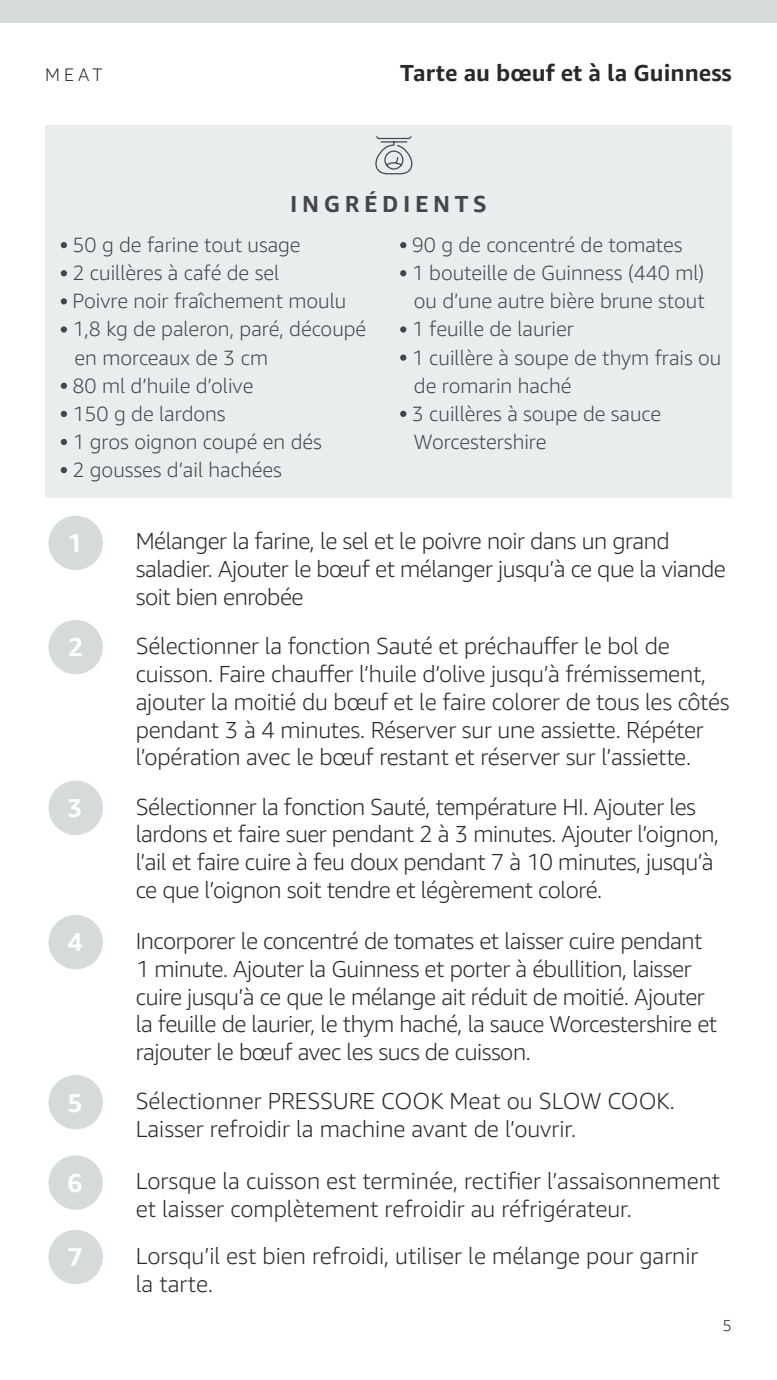
<style>
.page{position:relative;width:777px;height:1380px;background:#fff}
.page>*{position:absolute;margin:0;border:0;box-sizing:border-box;transform-origin:0 0}
.t1{font:700 25.75px "Amazon Ember";color:#fff}
.t2{font:300 23.12px/27.8px "Amazon Ember";letter-spacing:-.02em;color:#28292b}
.t3{font:300 23.12px/27.8px "Amazon Ember";color:#28292b}
.t4{font:700 23.12px "Amazon Ember";color:#28292b}
.t5{font:700 23.12px "Amazon Ember";letter-spacing:.2em;color:#45454d}
.t6{font:300 20.62px/28.1px "Amazon Ember";color:#45454d}
.t7{font:300 18.12px "Amazon Ember";color:#28292b}
.t8{font:300 15.94px "Amazon Ember";color:#28292b}
</style>
<div class="page">
<div style="left:0;top:0;width:776px;height:22px;background:#d5dbdb"></div>
<div style="left:45px;top:126px;width:686px;height:372px;background:#eaeded"></div>
<svg style="left:61px;top:242px;width:6px;height:6px"></svg>
<svg style="left:61px;top:270px;width:6px;height:6px"></svg>
<div style="left:61px;top:298px;width:6px;height:7px;background:#45454d;border-radius:50%"></div>
<div style="left:61px;top:326px;width:6px;height:7px;background:#45454d;border-radius:50%"></div>
<svg style="left:61px;top:383px;width:6px;height:6px"></svg>
<svg style="left:61px;top:411px;width:6px;height:6px"></svg>
<svg style="left:61px;top:439px;width:6px;height:6px"></svg>
<svg style="left:61px;top:467px;width:6px;height:6px"></svg>
<svg style="left:400px;top:242px;width:6px;height:6px"></svg>
<svg style="left:400px;top:270px;width:6px;height:6px"></svg>
<div style="left:400px;top:326px;width:6px;height:7px;background:#45454d;border-radius:50%"></div>
<svg style="left:400px;top:355px;width:6px;height:6px"></svg>
<svg style="left:400px;top:411px;width:6px;height:6px"></svg>
<svg style="left:375px;top:136px;width:38px;height:39px"></svg>
<div style="left:48px;top:516px;width:55px;height:54px;background:#d5dbdb;border-radius:50%"></div>
<div style="left:48px;top:620px;width:55px;height:54px;background:#d5dbdb;border-radius:50%"></div>
<div style="left:48px;top:781px;width:55px;height:54px;background:#d5dbdb;border-radius:50%"></div>
<div style="left:48px;top:915px;width:55px;height:54px;background:#d5dbdb;border-radius:50%"></div>
<div style="left:48px;top:1075px;width:55px;height:54px;background:#d5dbdb;border-radius:50%"></div>
<div style="left:48px;top:1155px;width:55px;height:55px;background:#d5dbdb;border-radius:50%"></div>
<div style="left:48px;top:1230px;width:55px;height:54px;background:#d5dbdb;border-radius:50%"></div>
<p class="t7" style="left:45px;top:64px;width:59px">MEAT</p>
<p class="t4" style="left:400px;top:59px;width:333px">Tarte au bœuf et à la Guinness</p>
<p class="t5" style="left:290px;top:189px;width:198px">INGRÉDIENTS</p>
<p class="t6" style="left:72px;top:231px;width:295px">50 g de farine tout usage<br>2 cuillères à café de sel<br>Poivre noir fraîchement moulu<br>1,8 kg de paleron, paré, découpé en morceaux de 3 cm<br>80 ml d’huile d’olive<br>150 g de lardons<br>1 gros oignon coupé en dés<br>2 gousses d’ail hachées</p>
<p class="t6" style="left:411px;top:231px;width:311px">90 g de concentré de tomates<br>1 bouteille de Guinness (440 ml) ou d’une autre bière brune stout<br>1 feuille de laurier<br>1 cuillère à soupe de thym frais ou de romarin haché<br>3 cuillères à soupe de sauce<br>Worcestershire</p>
<p class="t1" style="left:68px;top:527px;width:17px">1</p>
<p class="t2" style="left:136px;top:527px;width:591px">Mélanger la farine, le sel et le poivre noir dans un grand saladier. Ajouter le bœuf et mélanger jusqu’à ce que la viande soit bien enrobée</p>
<p class="t1" style="left:68px;top:631px;width:17px">2</p>
<p class="t2" style="left:136px;top:632px;width:595px">Sélectionner la fonction Sauté et préchauffer le bol de cuisson. Faire chauffer l’huile d’olive jusqu’à frémissement, ajouter la moitié du bœuf et le faire colorer de tous les côtés pendant 3 à 4 minutes. Réserver sur une assiette. Répéter l’opération avec le bœuf restant et réserver sur l’assiette.</p>
<p class="t1" style="left:68px;top:792px;width:15px">3</p>
<p class="t2" style="left:136px;top:793px;width:584px">Sélectionner la fonction Sauté, température HI. Ajouter les lardons et faire suer pendant 2 à 3 minutes. Ajouter l’oignon, l’ail et faire cuire à feu doux pendant 7 à 10 minutes, jusqu’à ce que l’oignon soit tendre et légèrement coloré.</p>
<p class="t1" style="left:67px;top:926px;width:17px">4</p>
<p class="t2" style="left:136px;top:927px;width:582px">Incorporer le concentré de tomates et laisser cuire pendant 1 minute. Ajouter la Guinness et porter à ébullition, laisser cuire jusqu’à ce que le mélange ait réduit de moitié. Ajouter la feuille de laurier, le thym haché, la sauce Worcestershire et rajouter le bœuf avec les sucs de cuisson.</p>
<p class="t1" style="left:68px;top:1086px;width:15px">5</p>
<p class="t3" style="left:136px;top:1087px;width:540px">Sélectionner PRESSURE COOK Meat ou SLOW COOK.<br>Laisser refroidir la machine avant de l’ouvrir.</p>
<p class="t1" style="left:68px;top:1167px;width:17px">6</p>
<p class="t3" style="left:136px;top:1168px;width:586px">Lorsque la cuisson est terminée, rectifier l’assaisonnement et laisser complètement refroidir au réfrigérateur.</p>
<p class="t1" style="left:68px;top:1241px;width:16px">7</p>
<p class="t3" style="left:136px;top:1242px;width:564px">Lorsqu’il est bien refroidi, utiliser le mélange pour garnir la tarte.</p>
<p class="t8" style="left:722px;top:1315px;width:11px">5</p>
</div>
